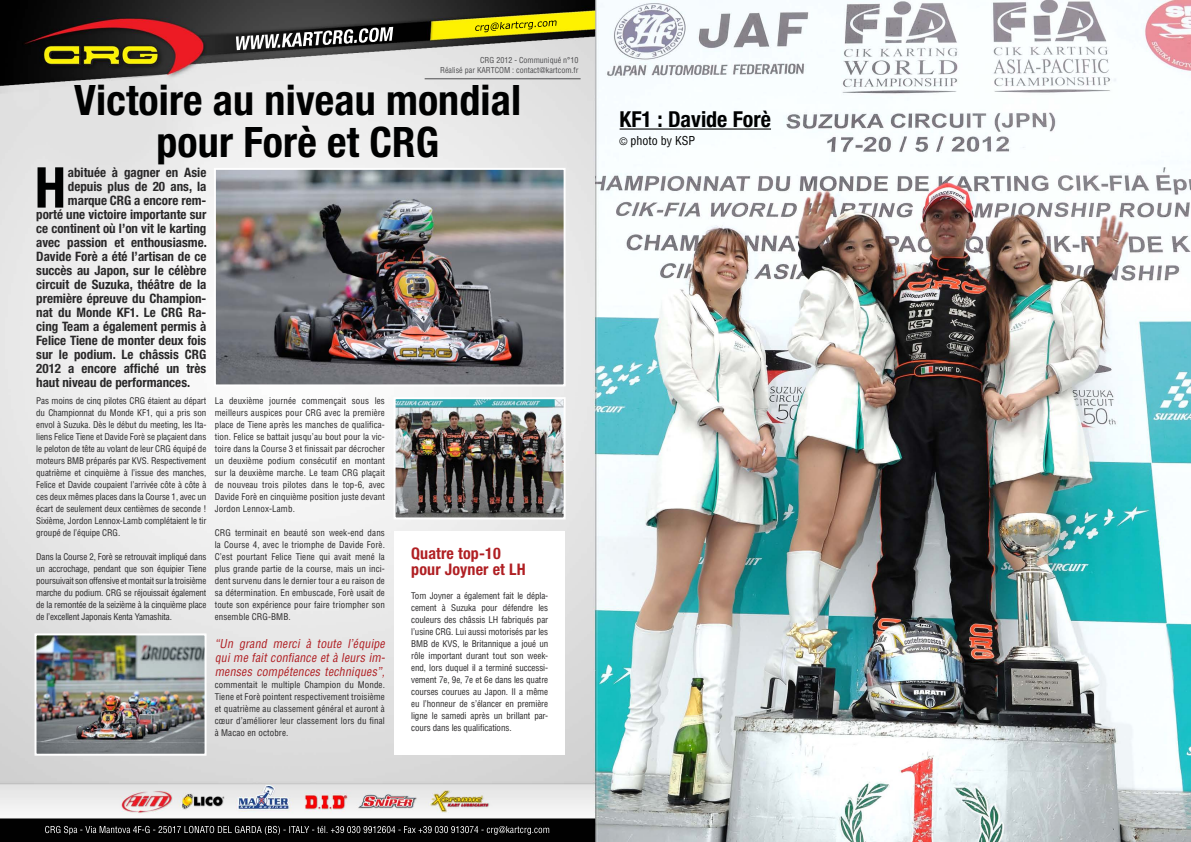
<style>
.page{position:relative;width:1191px;height:842px;background:#fff}
.page>*{position:absolute;margin:0;border:0;box-sizing:border-box;transform-origin:0 0}
.t1{font:700 condensed 56.4px "Helvetica Neue LT Std";color:#000101}
.t2{font:700 condensed 42px/42px "Helvetica Neue LT Std";letter-spacing:.005em;color:#000101;text-align:center}
.t3{font:700 condensed 22px "Helvetica Neue LT Std";color:#000101}
.t4{font:700 condensed 16px/16px "Helvetica Neue LT Std";letter-spacing:.01em;color:#b01f23}
.t5{font:700 condensed 13px "Helvetica Neue LT Std";color:#292829}
.t6{font:italic condensed 12px/14px "Helvetica LT Std";color:#b01f23;text-align:justify}
.t7{font:condensed 12px "Helvetica LT Std";color:#000101}
.t8{font:condensed 9px/12px "Helvetica LT Std";color:#292829;text-align:justify}
.t9{font:condensed 8px/10px "Helvetica LT Std";color:#4d4d4f;text-align:right}
.s1{font-size:10px}
</style>
<div class="page">
<img style="left:0;top:0;width:1190px;height:842px">
<img style="left:236px;top:27px;width:157px;height:23px">
<img style="left:500px;top:20px;width:56px;height:9px">
<img style="left:45px;top:826px;width:154px;height:7px">
<img style="left:210px;top:826px;width:141px;height:9px">
<img style="left:428px;top:826px;width:77px;height:7px">
<img style="left:506px;top:826px;width:43px;height:9px">
<hr style="left:424px;top:79px;width:156px;height:1px;background:#4d4d4f">
<img style="left:217px;top:171px;width:345px;height:212px">
<div style="left:214px;top:168px;width:351px;height:218px;border:2px solid #fff"></div>
<img style="left:38px;top:636px;width:165px;height:117px">
<div style="left:35px;top:633px;width:171px;height:123px;border:2px solid #fff"></div>
<img style="left:396px;top:400px;width:166px;height:116px">
<div style="left:393px;top:397px;width:172px;height:122px;border:2px solid #fff"></div>
<div style="left:394px;top:531px;width:170px;height:224px;background:#fff"></div>
<hr style="left:619px;top:128px;width:152px;height:2px;background:#000101">
<p class="t9" style="left:440px;top:55px;width:140px">CRG 2012 - Communiqué n°10<br>Réalisé par KARTCOM : contact@kartcom.fr</p>
<h2 class="t2" style="left:74px;top:79px;width:448px">Victoire au niveau mondial pour Forè et CRG</h2>
<h1 class="t1" style="left:35px;top:153px;width:33px">H</h1>
<h3 class="t5" style="left:68px;top:164px;width:140px">abituée à gagner en Asie</h3>
<h3 class="t5" style="left:68px;top:178px;width:140px">depuis plus de 20 ans, la</h3>
<h3 class="t5" style="left:68px;top:192px;width:140px">marque CRG a encore rem-</h3>
<h3 class="t5" style="left:36px;top:206px;width:172px">porté une victoire importante sur</h3>
<h3 class="t5" style="left:36px;top:220px;width:172px">ce continent où l’on vit le karting</h3>
<h3 class="t5" style="left:36px;top:234px;width:172px">avec passion et enthousiasme.</h3>
<h3 class="t5" style="left:36px;top:248px;width:172px">Davide Forè a été l’artisan de ce</h3>
<h3 class="t5" style="left:36px;top:262px;width:172px">succès au Japon, sur le célèbre</h3>
<h3 class="t5" style="left:36px;top:276px;width:172px">circuit de Suzuka, théâtre de la</h3>
<h3 class="t5" style="left:36px;top:290px;width:172px">première épreuve du Champion-</h3>
<h3 class="t5" style="left:36px;top:304px;width:172px">nat du Monde KF1. Le CRG Ra-</h3>
<h3 class="t5" style="left:36px;top:318px;width:172px">cing Team a également permis à</h3>
<h3 class="t5" style="left:36px;top:332px;width:172px">Felice Tiene de monter deux fois</h3>
<h3 class="t5" style="left:36px;top:346px;width:172px">sur le podium. Le châssis CRG</h3>
<h3 class="t5" style="left:36px;top:360px;width:172px">2012 a encore affiché un très</h3>
<h3 class="t5" style="left:36px;top:374px;width:155px">haut niveau de performances.</h3>
<p class="t8" style="left:36px;top:394px;width:172px">Pas moins de cinq pilotes CRG étaient au départ du Championnat du Monde KF1, qui a pris son envol à Suzuka. Dès le début du meeting, les Ita&shy;liens Felice Tiene et Davide Forè se plaçaient dans le peloton de tête au volant de leur CRG équipé de moteurs BMB préparés par KVS. Respectivement quatrième et cinquième à l’issue des manches, Felice et Davide coupaient l’arrivée côte à côte à ces deux mêmes places dans la Course 1, avec un écart de seulement deux centièmes de seconde !<br>Sixième, Jordon Lennox-Lamb complétaient le tir groupé de l’équipe CRG.</p>
<p class="t8" style="left:36px;top:550px;width:172px">Dans la Course 2, Forè se retrouvait impliqué dans un accrochage, pendant que son équipier Tiene poursuivait son offensive et montait sur la troisième marche du podium. CRG se réjouissait également de la remontée de la seizième à la cinquième place de l’excellent Japonais Kenta Yamashita.</p>
<p class="t8" style="left:215px;top:395px;width:172px">La deuxième journée commençait sous les meilleurs auspices pour CRG avec la première place de Tiene après les manches de qualifica&shy;tion. Felice se battait jusqu’au bout pour la vic&shy;toire dans la Course 3 et finissait par décrocher un deuxième podium consécutif en montant sur la deuxième marche. Le team CRG plaçait de nouveau trois pilotes dans le top-6, avec Davide Forè en cinquième position juste devant Jordon Lennox-Lamb.</p>
<p class="t8" style="left:215px;top:527px;width:172px">CRG terminait en beauté son week-end dans la Course 4, avec le triomphe de Davide Forè.<br>C’est pourtant Felice Tiene qui avait mené la plus grande partie de la course, mais un inci&shy;dent survenu dans le dernier tour a eu raison de sa détermination. En embuscade, Forè usait de toute son expérience pour faire triompher son ensemble CRG-BMB.</p>
<h3 class="t6" style="left:215px;top:637px;width:174px">“Un grand merci à toute l’équipe qui me fait confiance et à leurs im&shy;menses compétences techniques”,</h3>
<p class="t8" style="left:215px;top:679px;width:172px">commentait le multiple Champion du Monde.<br>Tiene et Forè pointent respectivement troisième et quatrième au classement général et auront à cœur d’améliorer leur classement lors du final à Macao en octobre.</p>
<h3 class="t4" style="left:411px;top:545px;width:116px">Quatre top-10 pour Joyner et LH</h3>
<p class="t8" style="left:411px;top:589px;width:139px">Tom Joyner a également fait le dépla&shy;cement à Suzuka pour défendre les couleurs des châssis LH fabriqués par l’usine CRG. Lui aussi motorisés par les BMB de KVS, le Britannique a joué un rôle important durant tout son week&shy;end, lors duquel il a terminé successi&shy;vement 7e, 9e, 7e et 6e dans les quatre courses courues au Japon. Il a même eu l’honneur de s’élancer en première ligne le samedi après un brillant par&shy;cours dans les qualifications.</p>
<h3 class="t3" style="left:619px;top:106px;width:153px">KF1 : Davide Forè</h3>
<h3 class="t7" style="left:619px;top:133px;width:77px"><span class="s1">©</span> photo by KSP</h3>
</div>
